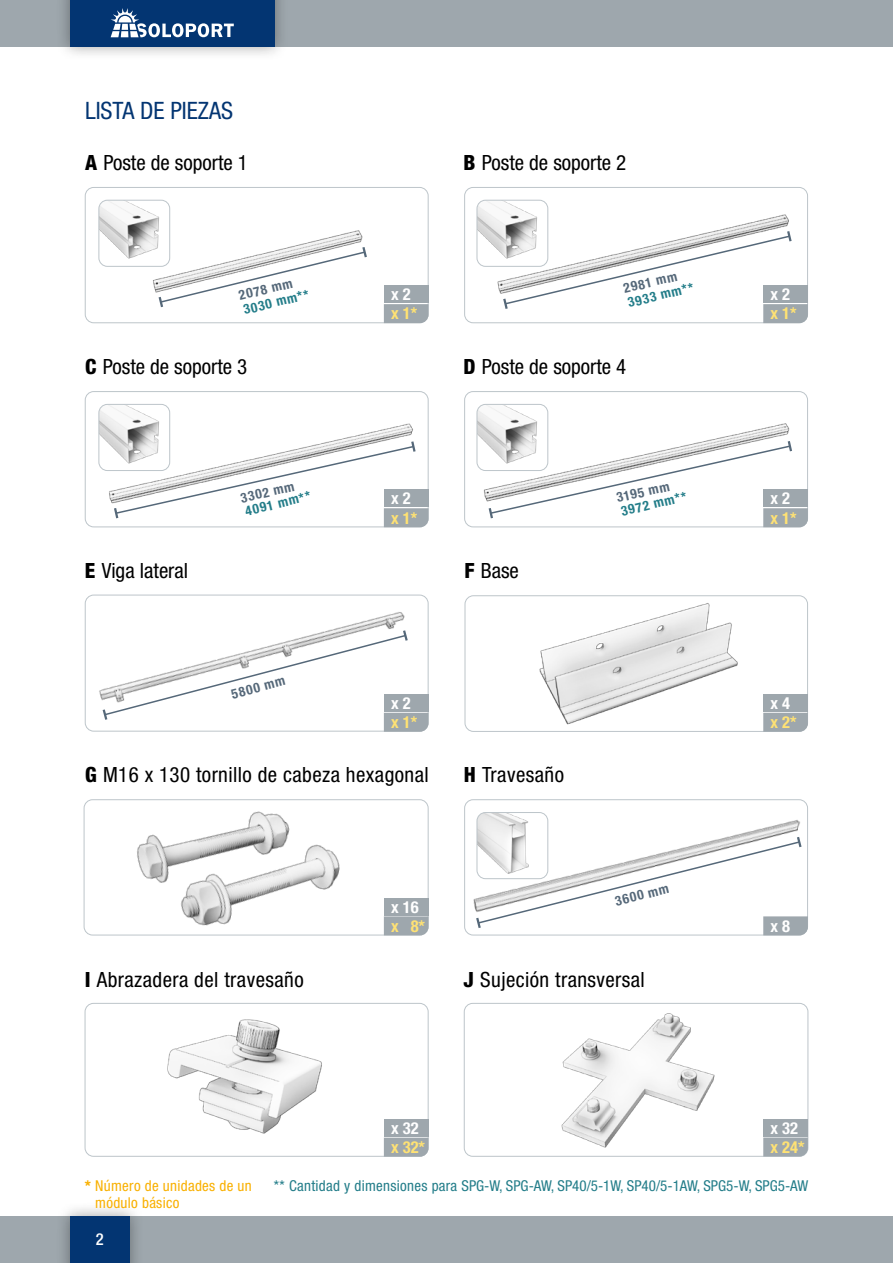
<style>
.page{position:relative;width:893px;height:1263px;background:#fff}
.page>*{position:absolute;margin:0;border:0;box-sizing:border-box;transform-origin:0 0}
.t1{font:condensed 24px "Helvetica Neue LT Pro";color:#033572}
.t2{font:condensed 21px "Helvetica Neue LT Pro";letter-spacing:.02em;color:#000}
.t3{font:condensed 21px "Helvetica Neue LT Pro";color:#000}
.t4{font:700 condensed 16.5px "Helvetica Neue LT Pro";color:#fff}
.t5{font:700 condensed 16.5px "Helvetica Neue LT Pro";color:#ffe274}
.t6{font:700 condensed 16.5px "Helvetica Neue LT Pro";color:#ffe273}
.t7{font:500 condensed 16.5px "Helvetica Neue LT Pro";color:#fff}
.t8{font:condensed 15px "Helvetica Neue LT Pro";color:#237d89}
.t9{font:condensed 15px/17px "Helvetica Neue LT Pro";letter-spacing:.02em;color:#f9b000}
.t10{font:700 condensed 13.5px "Helvetica Neue LT Pro";color:#556879}
.t11{font:700 condensed 13.5px "Helvetica Neue LT Pro";color:#237d89}
.s1{font-weight:800}
</style>
<div class="page">
<div style="left:0;top:1216px;width:893px;height:47px;background:#9ea7ad"></div>
<div style="left:0;top:0;width:893px;height:47px;background:#9ea7ad"></div>
<div style="left:56px;top:0;width:233px;height:61px;background:#000;opacity:.35"></div>
<div style="left:70px;top:0;width:204px;height:47px;background:#033572"></div>
<div style="left:56px;top:1202px;width:88px;height:61px;background:#000;opacity:.35"></div>
<div style="left:70px;top:1216px;width:60px;height:47px;background:#033572"></div>
<svg style="left:111px;top:8px;width:123px;height:29px"></svg>
<img style="left:468px;top:596px;width:337px;height:135px">
<div style="left:465px;top:595px;width:343px;height:137px;border:1px solid #bdc5ca;border-radius:9px"></div>
<img style="left:85px;top:595px;width:343px;height:136px">
<div style="left:85px;top:595px;width:343px;height:136px;border:1px solid #bdc5ca;border-radius:9px"></div>
<img style="left:87px;top:800px;width:340px;height:135px">
<div style="left:84px;top:799px;width:345px;height:136px;border:1px solid #bdc5ca;border-radius:9px"></div>
<img style="left:85px;top:187px;width:342px;height:136px">
<div style="left:85px;top:187px;width:344px;height:136px;border:1px solid #bdc5ca;border-radius:9px"></div>
<img style="left:85px;top:392px;width:342px;height:135px">
<div style="left:85px;top:391px;width:344px;height:136px;border:1px solid #bdc5ca;border-radius:9px"></div>
<img style="left:465px;top:187px;width:342px;height:136px">
<div style="left:464px;top:187px;width:344px;height:136px;border:1px solid #bdc5ca;border-radius:9px"></div>
<img style="left:465px;top:392px;width:342px;height:135px">
<div style="left:464px;top:391px;width:344px;height:136px;border:1px solid #bdc5ca;border-radius:9px"></div>
<img style="left:465px;top:801px;width:341px;height:134px">
<div style="left:464px;top:799px;width:344px;height:136px;border:1px solid #bdc5ca;border-radius:9px"></div>
<img style="left:85px;top:1003px;width:342px;height:153px">
<div style="left:85px;top:1003px;width:344px;height:154px;border:1px solid #bdc5ca;border-radius:9px"></div>
<img style="left:561px;top:1013px;width:212px;height:135px">
<div style="left:464px;top:1003px;width:344px;height:154px;border:1px solid #bdc5ca;border-radius:9px"></div>
<img style="left:99px;top:200px;width:71px;height:66px">
<div style="left:98px;top:200px;width:72px;height:67px;border:1px solid #bdc5ca;border-radius:9px"></div>
<img style="left:99px;top:404px;width:71px;height:66px">
<div style="left:98px;top:404px;width:72px;height:67px;border:1px solid #bdc5ca;border-radius:9px"></div>
<img style="left:477px;top:200px;width:71px;height:66px">
<div style="left:477px;top:200px;width:71px;height:67px;border:1px solid #bdc5ca;border-radius:9px"></div>
<img style="left:477px;top:404px;width:71px;height:66px">
<div style="left:477px;top:404px;width:71px;height:67px;border:1px solid #bdc5ca;border-radius:9px"></div>
<img style="left:477px;top:812px;width:71px;height:22px">
<div style="left:477px;top:812px;width:71px;height:67px;border:1px solid #bdc5ca;border-radius:9px"></div>
<svg style="left:157px;top:244px;width:212px;height:66px"></svg>
<svg style="left:384px;top:304px;width:44px;height:19px"></svg>
<div style="left:384px;top:286px;width:44px;height:17px;background:#9ea7ad"></div>
<svg style="left:502px;top:229px;width:306px;height:94px"></svg>
<div style="left:763px;top:286px;width:45px;height:17px;background:#9ea7ad"></div>
<svg style="left:112px;top:439px;width:316px;height:88px"></svg>
<div style="left:384px;top:490px;width:44px;height:17px;background:#9ea7ad"></div>
<svg style="left:487px;top:438px;width:321px;height:89px"></svg>
<div style="left:763px;top:490px;width:45px;height:17px;background:#9ea7ad"></div>
<svg style="left:101px;top:628px;width:327px;height:104px"></svg>
<div style="left:384px;top:694px;width:44px;height:18px;background:#9ea7ad"></div>
<svg style="left:763px;top:713px;width:45px;height:19px"></svg>
<div style="left:763px;top:694px;width:45px;height:18px;background:#9ea7ad"></div>
<svg style="left:384px;top:916px;width:44px;height:19px"></svg>
<div style="left:384px;top:898px;width:44px;height:17px;background:#9ea7ad"></div>
<svg style="left:474px;top:834px;width:334px;height:101px"></svg>
<svg style="left:763px;top:1137px;width:45px;height:19px"></svg>
<div style="left:763px;top:1119px;width:45px;height:17px;background:#9ea7ad"></div>
<svg style="left:384px;top:1138px;width:44px;height:19px"></svg>
<div style="left:384px;top:1119px;width:44px;height:17px;background:#9ea7ad"></div>
<p class="t1" style="left:85px;top:96px;width:149px">LISTA DE PIEZAS</p>
<p class="t3" style="left:85px;top:150px;width:164px"><span class="s1">A</span> Poste de soporte 1</p>
<p class="t3" style="left:463px;top:150px;width:164px"><span class="s1">B</span> Poste de soporte 2</p>
<p class="t10" style="left:237px;top:288px;width:56px;rotate:-14deg">2078 mm</p>
<p class="t10" style="left:622px;top:280px;width:56px;rotate:-13deg">2981 mm</p>
<p class="t11" style="left:242px;top:302px;width:69px;rotate:-14deg">3030 mm**</p>
<p class="t11" style="left:626px;top:295px;width:69px;rotate:-14deg">3933 mm**</p>
<p class="t4" style="left:391px;top:285px;width:21px">x 2</p>
<p class="t6" style="left:391px;top:304px;width:27px">x 1*</p>
<p class="t3" style="left:85px;top:354px;width:164px"><span class="s1">C</span> Poste de soporte 3</p>
<p class="t3" style="left:463px;top:354px;width:164px"><span class="s1">D</span> Poste de soporte 4</p>
<p class="t3" style="left:85px;top:558px;width:105px"><span class="s1">E</span> Viga lateral</p>
<p class="t10" style="left:615px;top:490px;width:55px;rotate:-13deg">3195 mm</p>
<p class="t10" style="left:239px;top:490px;width:56px;rotate:-13deg">3302 mm</p>
<p class="t11" style="left:243px;top:503px;width:69px;rotate:-14deg">4091 mm**</p>
<p class="t11" style="left:619px;top:504px;width:69px;rotate:-14deg">3972 mm**</p>
<p class="t4" style="left:391px;top:489px;width:21px">x 2</p>
<p class="t6" style="left:391px;top:508px;width:27px">x 1*</p>
<p class="t10" style="left:230px;top:686px;width:56px;rotate:-15deg">5800 mm</p>
<p class="t4" style="left:391px;top:693px;width:21px">x 2</p>
<p class="t5" style="left:391px;top:712px;width:27px">x 1*</p>
<p class="t2" style="left:464px;top:558px;width:56px"><span class="s1">F</span> Base</p>
<p class="t2" style="left:85px;top:763px;width:345px"><span class="s1">G</span> M16 x 130 tornillo de cabeza hexagonal</p>
<p class="t2" style="left:464px;top:763px;width:102px"><span class="s1">H</span> Travesaño</p>
<p class="t4" style="left:771px;top:285px;width:21px">x 2</p>
<p class="t5" style="left:771px;top:304px;width:27px">x 1*</p>
<p class="t4" style="left:771px;top:489px;width:21px">x 2</p>
<p class="t5" style="left:771px;top:508px;width:27px">x 1*</p>
<p class="t4" style="left:771px;top:693px;width:21px">x 4</p>
<p class="t5" style="left:771px;top:712px;width:27px">x 2*</p>
<p class="t10" style="left:613px;top:893px;width:56px;rotate:-14deg">3600 mm</p>
<p class="t4" style="left:391px;top:897px;width:29px">x 16</p>
<p class="t5" style="left:391px;top:916px;width:35px">x 8*</p>
<p class="t4" style="left:771px;top:916px;width:21px">x 8</p>
<p class="t2" style="left:85px;top:967px;width:221px"><span class="s1">I</span> Abrazadera del travesaño</p>
<p class="t2" style="left:463px;top:967px;width:183px"><span class="s1">J</span> Sujeción transversal</p>
<p class="t4" style="left:391px;top:1118px;width:29px">x 32</p>
<p class="t5" style="left:391px;top:1137px;width:35px">x 32*</p>
<p class="t4" style="left:771px;top:1118px;width:29px">x 32</p>
<p class="t5" style="left:771px;top:1137px;width:35px">x 24*</p>
<p class="t9" style="left:95px;top:1177px;width:158px;text-indent:-11px"><span class="s1">*</span> Número de unidades de un módulo básico</p>
<p class="t8" style="left:274px;top:1176px;width:536px">** Cantidad y dimensiones para SPG-W, SPG-AW, SP40/5-1W, SP40/5-1AW, SPG5-W, SPG5-AW</p>
<p class="t7" style="left:96px;top:1229px;width:9px">2</p>
</div>
